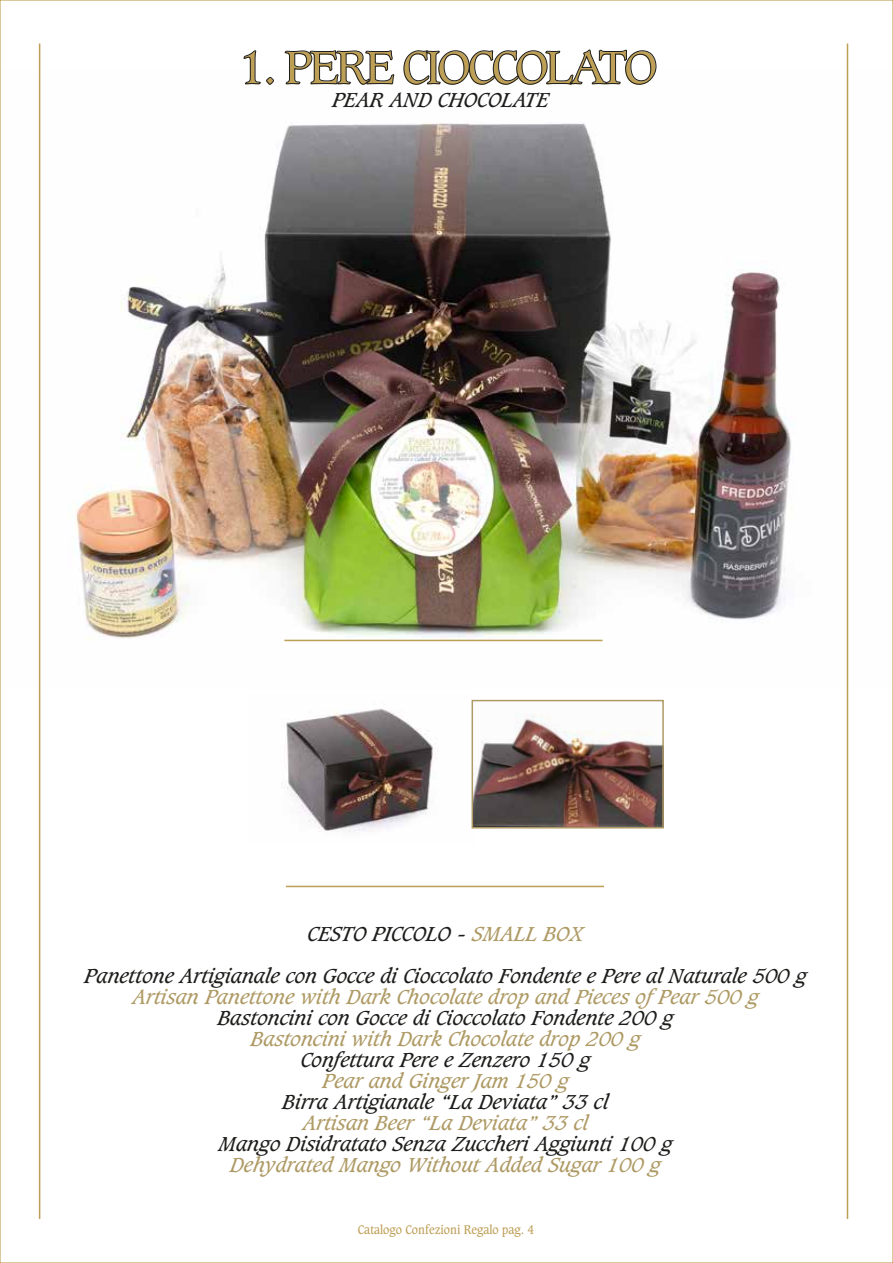
<style>
.page{position:relative;width:893px;height:1263px;background:#fff}
.page>*{position:absolute;margin:0;border:0;box-sizing:border-box;transform-origin:0 0}
.t1{font:45px "Caxton Std";letter-spacing:-.075em;color:#be9f56;scale:1.06 1}
.t2{font:italic 19.5px/42px "Caxton Std";color:#1d1d1b;text-align:center}
.t3{font:italic 19.5px "Caxton Std";color:#ae9a64}
.t4{font:12px "Caxton Std";color:#be9f56;scale:.94 1}
.s1{color:#ae9a64}
</style>
<div class="page">
<img style="left:38px;top:71px;width:811px;height:618px">
<hr style="left:847px;top:44px;width:1px;height:1175px;background:#be9f56">
<hr style="left:39px;top:44px;width:1px;height:1175px;background:#be9f56">
<svg style="left:244px;top:50px;width:30px;height:35px"></svg>
<svg style="left:285px;top:50px;width:109px;height:35px"></svg>
<svg style="left:404px;top:50px;width:252px;height:36px"></svg>
<hr style="left:286px;top:886px;width:318px;height:1px;background:#be9f56">
<hr style="left:284px;top:640px;width:318px;height:1px;background:#be9f56">
<img style="left:282px;top:699px;width:193px;height:133px">
<img style="left:475px;top:714px;width:186px;height:111px">
<div style="left:472px;top:700px;width:192px;height:128px;border:2px solid #ae9a64"></div>
<h1 class="t1" style="left:238px;top:40px;width:397px">1. PERE CIOCCOLATO</h1>
<p class="t2" style="left:332px;top:80px;width:218px">PEAR AND CHOCOLATE</p>
<p class="t2" style="left:85px;top:913px;width:723px">CESTO PICCOLO - <span class="s1">SMALL BOX<br></span>Panettone Artigianale con Gocce di Cioccolato Fondente e Pere al Naturale 500 g</p>
<p class="t3" style="left:132px;top:985px;width:628px">Artisan Panettone with Dark Chocolate drop and Pieces ofPear 500 g</p>
<p class="t2" style="left:218px;top:997px;width:457px">Bastoncini con Gocce di Cioccolato Fondente 200 g</p>
<p class="t3" style="left:251px;top:1027px;width:391px">Bastoncini with Dark Chocolate drop 200 g</p>
<p class="t2" style="left:301px;top:1039px;width:291px">Confettura Pere e Zenzero 150 g</p>
<p class="t3" style="left:323px;top:1069px;width:247px">Pear and Ginger Jam 150 g</p>
<p class="t2" style="left:283px;top:1081px;width:327px">Birra Artigianale “La Deviata” 33 cl</p>
<p class="t3" style="left:303px;top:1111px;width:287px">Artisan Beer “La Deviata” 33 cl</p>
<p class="t2" style="left:219px;top:1123px;width:455px">Mango Disidratato Senza Zuccheri Aggiunti 100 g</p>
<p class="t3" style="left:230px;top:1153px;width:432px">Dehydrated Mango Without Added Sugar 100 g</p>
<p class="t4" style="left:358px;top:1222px;width:189px">Catalogo Confezioni Regalo pag. 4</p>
</div>
